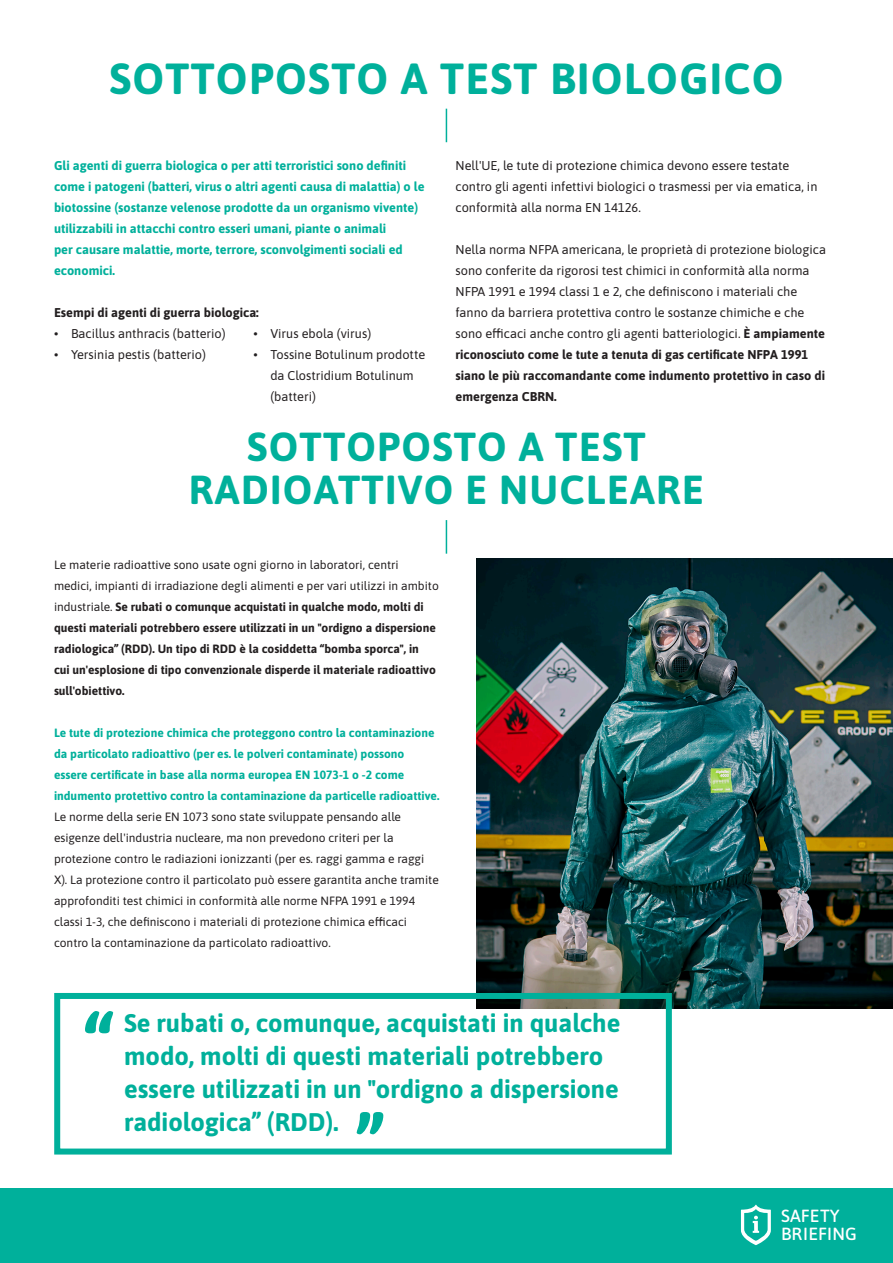
<style>
.page{position:relative;width:893px;height:1263px;background:#fff}
.page>*{position:absolute;margin:0;border:0;box-sizing:border-box;transform-origin:0 0}
.H1_Title_29_29{font:700 43.5px "Asap";letter-spacing:.03em;color:#00b09b}
.H1_Title_29_29-2{font:700 40.5px/43.5px "Asap";letter-spacing:.03em;color:#00b09b;text-align:center}
.Quotation_element{font:700 25.5px/33px "Asap";color:#00b09b}
.t1{font:500 17.55px/17.5px "Asap";letter-spacing:.01em;color:#fff}
.Introtext_9_12_Green{font:12.75px/21px "Asap";color:#231f20}
.Content_Text_9_12{font:700 12.75px/21px "Asap";color:#00b09b}
.Content_Text_9_12-2{font:700 12.75px "Asap";color:#231f20}
.Introtext_9_12_Green-2{font:12px/21px "Asap";color:#231f20}
.Introtext_9_12_Green-3{font:700 12px/21px "Asap";color:#231f20}
.s1{font-weight:700}
.s2{font-weight:400}
.s3{font-weight:700;color:#00b09b}
</style>
<div class="page">
<hr style="left:446px;top:109px;width:1px;height:33px;background:#00b09b">
<hr style="left:446px;top:520px;width:1px;height:34px;background:#00b09b">
<img style="left:476px;top:559px;width:417px;height:449px">
<div style="left:54px;top:993px;width:618px;height:161px;border:6px solid #00b09b"></div>
<svg style="left:85px;top:1011px;width:28px;height:22px"></svg>
<svg style="left:357px;top:1112px;width:26px;height:22px"></svg>
<div style="left:0;top:1188px;width:893px;height:75px;background:#00b09b"></div>
<svg style="left:741px;top:1205px;width:30px;height:40px"></svg>
<p class="H1_Title_29_29" style="left:109px;top:48px;width:676px">SOTTOPOSTO A TEST BIOLOGICO</p>
<p class="Content_Text_9_12" style="left:54px;top:154px;width:372px">Gli agenti di guerra biologica o per atti terroristici sono definiti come i patogeni (batteri, virus o altri agenti causa di malattia) o le biotossine (sostanze velenose prodotte da un organismo vivente) utilizzabili in attacchi contro esseri umani, piante o animali<br>per causare malattie, morte, terrore, sconvolgimenti sociali ed economici.</p>
<p class="Content_Text_9_12-2" style="left:54px;top:303px;width:206px">Esempi di agenti di guerra biologica:</p>
<p class="Introtext_9_12_Green" style="left:54px;top:322px;width:173px">• Bacillus anthracis (batterio)</p>
<p class="Introtext_9_12_Green" style="left:54px;top:343px;width:154px">• Yersinia pestis (batterio)</p>
<p class="Introtext_9_12_Green" style="left:253px;top:322px;width:119px">• Virus ebola (virus)</p>
<p class="Introtext_9_12_Green" style="left:270px;top:343px;width:156px;text-indent:-17px">• Tossine Botulinum prodotte da Clostridium Botulinum (batteri)</p>
<p class="Introtext_9_12_Green" style="left:455px;top:154px;width:363px">Nell'UE, le tute di protezione chimica devono essere testate contro gli agenti infettivi biologici o trasmessi per via ematica, in conformità alla norma EN 14126.</p>
<p class="Introtext_9_12_Green" style="left:455px;top:238px;width:372px">Nella norma NFPA americana, le proprietà di protezione biologica sono conferite da rigorosi test chimici in conformità alla norma NFPA 1991 e 1994 classi 1 e 2, che definiscono i materiali che fanno da barriera protettiva contro le sostanze chimiche e che sono efficaci anche contro gli agenti batteriologici. <span class="s1">È ampiamente riconosciuto come le tute a tenuta di gas certificate NFPA 1991 siano le più raccomandante come indumento protettivo in caso di emergenza CBRN.</span></p>
<p class="H1_Title_29_29-2" style="left:189px;top:423px;width:517px">SOTTOPOSTO A TEST<br>RADIOATTIVO E NUCLEARE</p>
<p class="Introtext_9_12_Green-3" style="left:54px;top:553px;width:386px"><span class="s2">Le materie radioattive sono usate ogni giorno in laboratori, centri medici, impianti di irradiazione degli alimenti e per vari utilizzi in ambito industriale.</span> Se rubati o comunque acquistati in qualche modo, molti di questi materiali potrebbero essere utilizzati in un "ordigno a dispersione radiologica” (RDD). Un tipo di RDD è la cosiddetta “bomba sporca", in<br>cui un'esplosione di tipo convenzionale disperde il materiale radioattivo sull'obiettivo.</p>
<p class="Introtext_9_12_Green-2" style="left:54px;top:721px;width:387px"><span class="s3">Le tute di protezione chimica che proteggono contro la contaminazione da particolato radioattivo (per es. le polveri contaminate) possono essere certificate in base alla norma europea EN 1073-1 o -2 come indumento protettivo contro la contaminazione da particelle radioattive.<br></span>Le norme della serie EN 1073 sono state sviluppate pensando alle esigenze dell'industria nucleare, ma non prevedono criteri per la protezione contro le radiazioni ionizzanti (per es. raggi gamma e raggi X). La protezione contro il particolato può essere garantita anche tramite approfonditi test chimici in conformità alle norme NFPA 1991 e 1994 classi 1-3, che definiscono i materiali di protezione chimica efficaci contro la contaminazione da particolato radioattivo.</p>
<p class="Quotation_element" style="left:124px;top:1005px;width:498px">Se rubati o, comunque, acquistati in qualche modo, molti di questi materiali potrebbero essere utilizzati in un "ordigno a dispersione radiologica” (RDD).</p>
<h3 class="t1" style="left:781px;top:1206px;width:77px">SAFETY<br>BRIEFING</h3>
</div>
